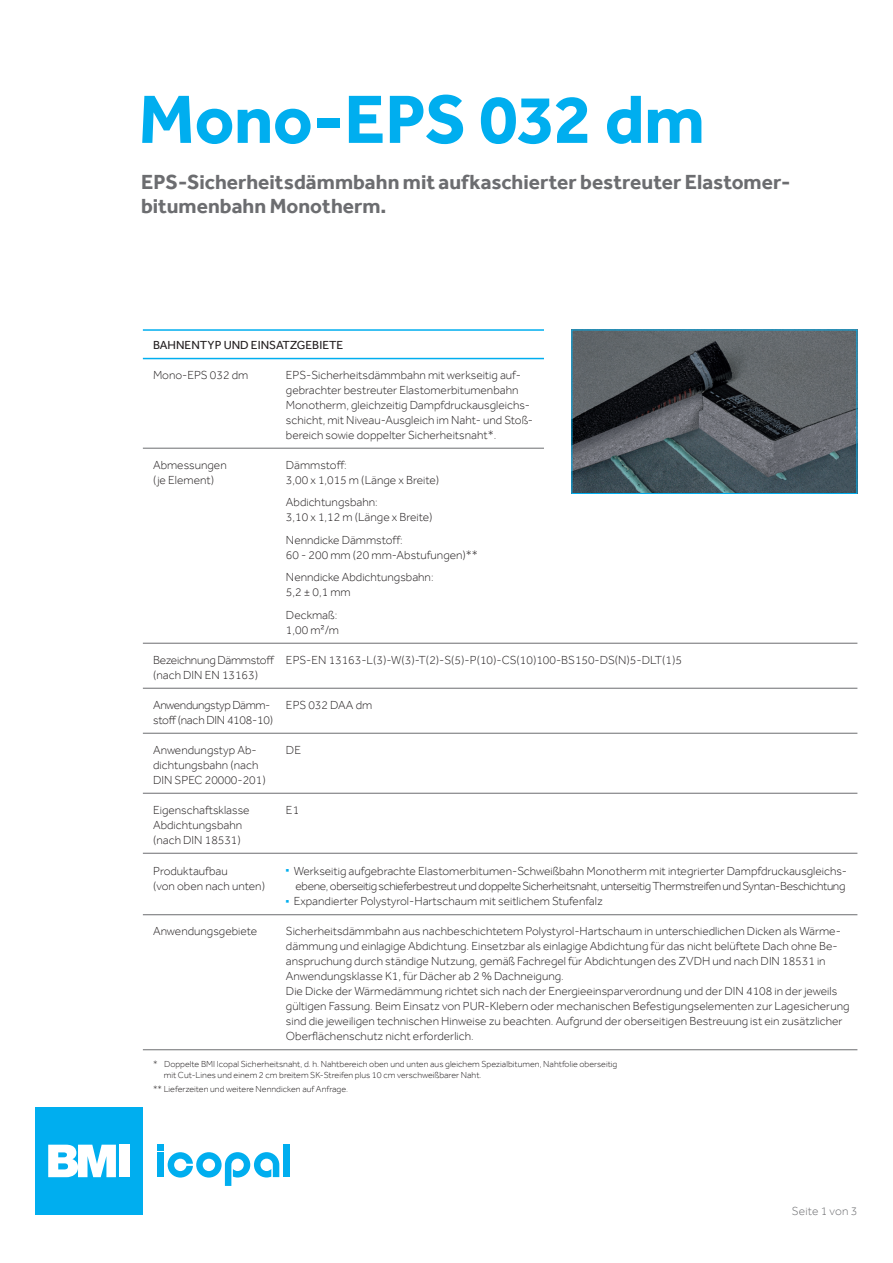
<style>
.page{position:relative;width:893px;height:1263px;background:#fff}
.page>*{position:absolute;margin:0;border:0;box-sizing:border-box;transform-origin:0 0}
.t1{font:700 70.5px "Effra";letter-spacing:-.01em;color:#00aeef}
.t2{font:700 21px/24px "Effra";color:#6c6d70}
.t3{font:300 12px/15px "Effra";color:#231f20}
.t4{font:300 12px "Effra";letter-spacing:-.03em;color:#231f20}
.t5{font:12px "Effra";color:#231f20}
.t6{font:300 12px "Effra";letter-spacing:-.02em;color:#231f20}
.t7{font:300 12px "Effra";letter-spacing:.015em;color:#6c6d70}
.t8{font:300 9px/10.8px "Effra";color:#231f20}
</style>
<div class="page">
<div style="left:35px;top:1107px;width:107px;height:107px;background:#00aeef"></div>
<svg style="left:48px;top:1145px;width:68px;height:32px;background:#d1f0fc"></svg>
<div style="left:119px;top:1145px;width:10px;height:32px;background:#fff"></div>
<div style="left:283px;top:1145px;width:7px;height:32px;background:#00aeef"></div>
<svg style="left:158px;top:1145px;width:121px;height:41px"></svg>
<hr style="left:143px;top:329px;width:714px;height:2px;background:#00aeef">
<hr style="left:143px;top:358px;width:714px;height:1px;background:#00aeef">
<hr style="left:143px;top:448px;width:714px;height:1px;background:#6c6d70">
<hr style="left:143px;top:643px;width:714px;height:1px;background:#6c6d70">
<hr style="left:143px;top:688px;width:714px;height:1px;background:#6c6d70">
<hr style="left:143px;top:733px;width:714px;height:1px;background:#6c6d70">
<hr style="left:143px;top:793px;width:714px;height:1px;background:#6c6d70">
<hr style="left:143px;top:853px;width:714px;height:1px;background:#6c6d70">
<hr style="left:143px;top:914px;width:714px;height:1px;background:#6c6d70">
<hr style="left:143px;top:1049px;width:714px;height:1px;background:#6c6d70">
<div style="left:544px;top:313px;width:333px;height:209px;background:#fff"></div>
<img style="left:573px;top:332px;width:282px;height:160px">
<div style="left:571px;top:330px;width:286px;height:164px;border:1px solid #00aeef"></div>
<h1 class="t1" style="left:138px;top:77px;width:568px">Mono-EPS 032 dm</h1>
<h2 class="t2" style="left:141px;top:169px;width:651px">EPS-Sicherheitsdämmbahn mit aufkaschierter bestreuter Elastomer&shy;bitumenbahn Monotherm.</h2>
<p class="t5" style="left:153px;top:337px;width:192px">BAHNENTYP UND EINSATZGEBIETE</p>
<p class="t3" style="left:153px;top:367px;width:97px">Mono-EPS 032 dm</p>
<p class="t3" style="left:286px;top:367px;width:249px">EPS-Sicherheitsdämmbahn mit werkseitig auf&shy;gebrachter bestreuter Elastomerbitumenbahn Monotherm, gleichzeitig Dampfdruckausgleichs&shy;schicht, mit Niveau-Ausgleich im Naht- und Stoß&shy;bereich sowie doppelter Sicherheitsnaht*.</p>
<p class="t3" style="left:153px;top:457px;width:75px">Abmessungen</p>
<p class="t3" style="left:286px;top:457px;width:62px">Dämmstoff:</p>
<p class="t3" style="left:153px;top:472px;width:63px">(je Element)</p>
<p class="t3" style="left:286px;top:468px;width:155px;line-height:22.5px">3,00 x 1,015 m (Länge x Breite)<br>Abdichtungsbahn:</p>
<p class="t3" style="left:286px;top:506px;width:148px;line-height:22.5px">3,10 x 1,12 m (Länge x Breite)<br>Nenndicke Dämmstoff:</p>
<p class="t3" style="left:286px;top:543px;width:193px;line-height:22.5px">60 - 200 mm (20 mm-Abstufungen)**<br>Nenndicke Abdichtungsbahn:</p>
<p class="t3" style="left:286px;top:581px;width:66px;line-height:22.5px">5,2 ± 0,1 mm<br>Deckmaß:</p>
<p class="t3" style="left:286px;top:622px;width:54px">1,00 m²/m</p>
<p class="t3" style="left:153px;top:652px;width:530px">Bezeichnung Dämmstoff EPS-EN 13163-L(3)-W(3)-T(2)-S(5)-P(10)-CS(10)100-BS150-DS(N)5-DLT(1)5 (nach DIN EN 13163)</p>
<p class="t4" style="left:153px;top:698px;width:119px">Anwendungstyp Dämm-</p>
<p class="t3" style="left:286px;top:697px;width:88px">EPS 032 DAA dm</p>
<p class="t6" style="left:153px;top:713px;width:122px">stoff (nach DIN 4108-10)</p>
<p class="t3" style="left:153px;top:742px;width:105px">Anwendungstyp Ab-</p>
<p class="t3" style="left:286px;top:742px;width:17px">DE</p>
<p class="t3" style="left:153px;top:757px;width:114px">dichtungsbahn (nach<br>DIN SPEC 20000-201)</p>
<p class="t3" style="left:153px;top:802px;width:98px">Eigenschaftsklasse</p>
<p class="t3" style="left:286px;top:802px;width:15px">E1</p>
<p class="t3" style="left:153px;top:817px;width:91px">Abdichtungsbahn (nach DIN 18531)</p>
<p class="t3" style="left:153px;top:863px;width:76px">Produktaufbau</p>
<p class="t3" style="left:286px;top:863px;width:562px"><sup>■</sup> Werkseitig aufgebrachte Elastomerbitumen-Schweißbahn Monotherm mit integrierter Dampfdruckausgleichs-</p>
<p class="t3" style="left:153px;top:878px;width:113px">(von oben nach unten)</p>
<p class="t4" style="left:296px;top:878px;width:551px">ebene,oberseitig schieferbestreut und doppelte Sicherheitsnaht, unterseitig Thermstreifen und Syntan-Beschichtung</p>
<p class="t3" style="left:286px;top:894px;width:318px"><sup>■</sup> Expandierter Polystyrol-Hartschaum mit seitlichem Stufenfalz</p>
<p class="t3" style="left:153px;top:924px;width:106px">Anwendungsgebiete</p>
<p class="t3" style="left:286px;top:924px;width:565px">Sicherheitsdämmbahn aus nachbeschichtetem Polystyrol-Hartschaum in unterschiedlichen Dicken als Wärme&shy;dämmung und einlagige Abdichtung. Einsetzbar als einlagige Abdichtung für das nicht belüftete Dach ohne Be&shy;anspruchung durch ständige Nutzung, gemäß Fachregel für Abdichtungen des ZVDH und nach DIN 18531 in Anwendungsklasse K1, für Dächer ab 2 % Dachneigung.<br>Die Dicke der Wärmedämmung richtet sich nach der Energieeinsparverordnung und der DIN 4108 in der jeweils gültigen Fassung. Beim Einsatz von PUR-Klebern oder mechanischen Befestigungselementen zur Lagesicherung sind die jeweiligen technischen Hinweise zu beachten. Aufgrund der oberseitigen Bestreuung ist ein zusätzlicher Oberflächenschutz nicht erforderlich.</p>
<p class="t8" style="left:164px;top:1059px;width:455px;text-indent:-11px">* Doppelte BMI Icopal Sicherheitsnaht, d. h. Nahtbereich oben und unten aus gleichem Spezialbitumen, Nahtfolie oberseitig mit Cut-Lines und einem 2 cm breitem SK-Streifen plus 10 cm verschweißbarer Naht.</p>
<p class="t8" style="left:153px;top:1083px;width:197px">** Lieferzeiten und weitere Nenndicken auf Anfrage.</p>
<p class="t7" style="left:792px;top:1203px;width:67px">Seite 1 von 3</p>
</div>
